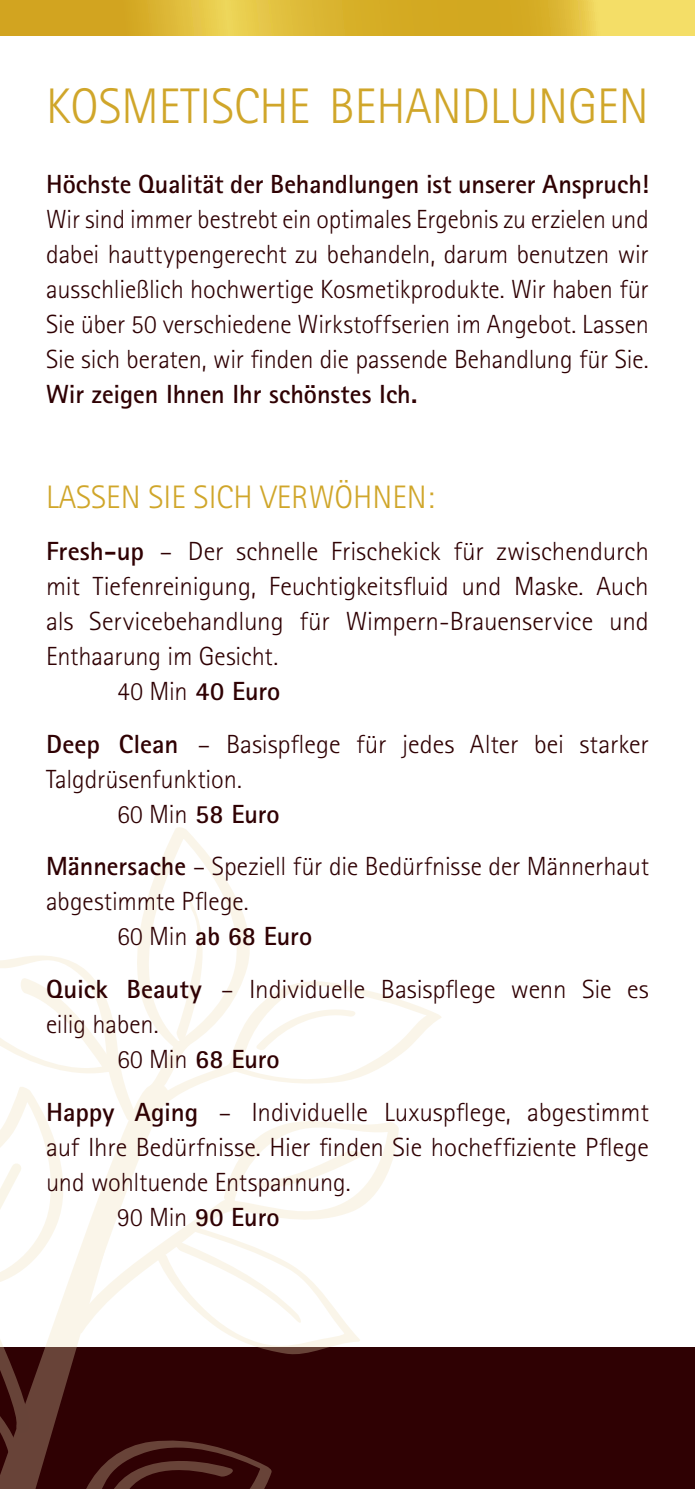
<style>
.page{position:relative;width:695px;height:1489px;background:#fff}
.page>*{position:absolute;margin:0;border:0;box-sizing:border-box;transform-origin:0 0}
.t1{font:300 50px "Rotis Sans Serif Std";color:#d0a62a}
.t2{font:300 32.5px "Rotis Sans Serif Std";color:#d0a62a}
.t3{font:300 26.25px/35px "Rotis Sans Serif Std";letter-spacing:-.005em;color:#2f0103;text-align:justify}
.t4{font:700 26.25px "Rotis Sans Serif Std";color:#2f0103}
.s1{font-weight:700}
.s2{font-weight:300}
</style>
<div class="page">
<div style="left:0;top:1346px;width:694px;height:142px;background:#2f0103"></div>
<svg style="left:368px;top:1122px;width:31px;height:79px"></svg>
<svg style="left:368px;top:991px;width:73px;height:83px"></svg>
<svg style="left:0;top:827px;width:368px;height:661px"></svg>
<svg style="left:0;top:0;width:694px;height:35px;background:#ddb836"></svg>
<h1 class="t1" style="left:46px;top:77px;width:604px">KOSMETISCHE BEHANDLUNGEN</h1>
<p class="t4" style="left:46px;top:167px;width:604px">Höchste Qualität der Behandlungen ist unserer Anspruch!</p>
<p class="t3" style="left:46px;top:201px;width:604px">Wir sind immer bestrebt ein optimales Ergebnis zu erzielen und dabei hauttypengerecht zu behandeln, darum benutzen wir ausschließlich hochwertige Kosmetikprodukte. Wir haben für Sie über 50 verschiedene Wirkstoffserien im Angebot. Lassen Sie sich beraten, wir finden die passende Behandlung für Sie.</p>
<p class="t4" style="left:46px;top:377px;width:372px">Wir zeigen Ihnen Ihr schönstes Ich.</p>
<p class="t2" style="left:46px;top:478px;width:390px">LASSEN SIE SICH VERWÖHNEN:</p>
<p class="t3" style="left:46px;top:534px;width:604px"><span class="s1">Fresh-up</span> – Der schnelle Frischekick für zwischendurch</p>
<p class="t3" style="left:46px;top:569px;width:604px">mit Tiefenreinigung, Feuchtigkeitsfluid und Maske. Auch</p>
<p class="t3" style="left:46px;top:604px;width:604px">als Servicebehandlung für Wimpern-Brauenservice und</p>
<p class="t3" style="left:46px;top:639px;width:233px">Enthaarung im Gesicht.</p>
<p class="t4" style="left:117px;top:675px;width:165px"><span class="s2">40 Min</span> 40 Euro</p>
<p class="t3" style="left:46px;top:726px;width:604px"><span class="s1">Deep Clean</span> – Basispflege für jedes Alter bei starker</p>
<p class="t3" style="left:46px;top:761px;width:197px">Talgdrüsenfunktion.</p>
<p class="t4" style="left:117px;top:797px;width:164px"><span class="s2">60 Min</span> 58 Euro</p>
<p class="t3" style="left:46px;top:849px;width:604px"><span class="s1">Männersache</span> – Speziell für die Bedürfnisse der Männerhaut</p>
<p class="t3" style="left:46px;top:884px;width:204px">abgestimmte Pflege.</p>
<p class="t4" style="left:117px;top:919px;width:197px"><span class="s2">60 Min</span> ab 68 Euro</p>
<p class="t3" style="left:46px;top:971px;width:604px"><span class="s1">Quick Beauty</span> – Individuelle Basispflege wenn Sie es</p>
<p class="t3" style="left:46px;top:1006px;width:114px">eilig haben.</p>
<p class="t4" style="left:117px;top:1042px;width:164px"><span class="s2">60 Min</span> 68 Euro</p>
<p class="t3" style="left:46px;top:1094px;width:604px"><span class="s1">Happy Aging</span> – Individuelle Luxuspflege, abgestimmt</p>
<p class="t3" style="left:46px;top:1129px;width:604px">auf Ihre Bedürfnisse. Hier finden Sie hocheffiziente Pflege</p>
<p class="t3" style="left:46px;top:1164px;width:306px">und wohltuende Entspannung.</p>
<p class="t4" style="left:117px;top:1200px;width:164px"><span class="s2">90 Min</span> 90 Euro</p>
</div>
